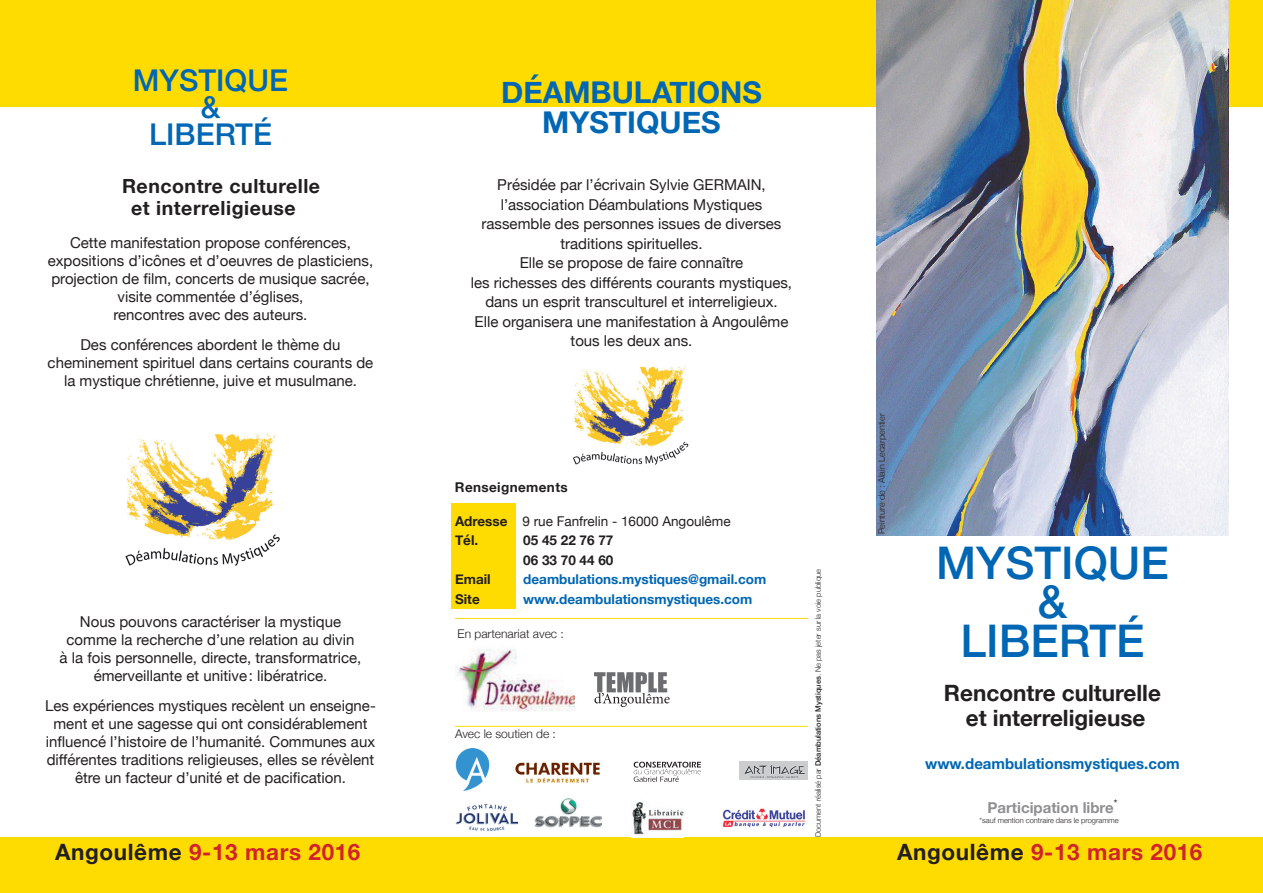
<style>
.page{position:relative;width:1263px;height:893px;background:#fff}
.page>*{position:absolute;margin:0;border:0;box-sizing:border-box;transform-origin:0 0}
.t1{font:500 45px/39px "Helvetica Neue";color:#0166b3;text-align:center}
.t2{font:700 30px/30px "Helvetica Neue";color:#0166b3;text-align:center}
.t3{font:500 30px/26.8px "Helvetica Neue";color:#0166b3;text-align:center}
.t4{font:700 22.5px "Helvetica Neue";letter-spacing:.025em;color:#d1232a}
.t5{font:700 22.5px/24.8px "Helvetica Neue";color:#231f20;text-align:center}
.t6{font:700 19.5px/21.5px "Helvetica Neue";letter-spacing:.025em;color:#231f20}
.t7{font:15px/18px "Helvetica Neue";color:#231f20;text-align:center}
.t8{font:700 15px "Helvetica Neue";color:#0166b3}
.t9{font:700 15px "Helvetica Neue";color:#8d8f92}
.t10{font:700 13.5px "Helvetica Neue";color:#0166b3}
.t11{font:700 13.5px/19.5px "Helvetica Neue";color:#231f20}
.t12{font:13.5px/19.5px "Helvetica Neue";color:#231f20}
.t13{font:300 12px "Helvetica Neue";color:#231f20}
.t14{font:300 9px "Helvetica Neue";color:#231f20}
.t15{font:300 7.5px "Helvetica Neue";color:#231f20}
.s1{color:#231f20}
.s2{font-weight:700}
.s3{font-weight:500}
</style>
<div class="page">
<img style="left:574px;top:366px;width:112px;height:75px">
<img style="left:573px;top:441px;width:116px;height:24px">
<div style="left:451px;top:504px;width:64px;height:105px;background:#ffdc01"></div>
<div style="left:0;top:0;width:1263px;height:106px;background:#ffdc01"></div>
<div style="left:0;top:838px;width:1263px;height:55px;background:#ffdc01"></div>
<img style="left:876px;top:0;width:353px;height:535px">
<img style="left:455px;top:649px;width:119px;height:62px">
<img style="left:127px;top:434px;width:149px;height:99px">
<img style="left:125px;top:533px;width:155px;height:33px">
<hr style="left:455px;top:726px;width:353px;height:1px;background:#ffdc01">
<hr style="left:455px;top:618px;width:353px;height:1px;background:#ffdc01">
<svg style="left:594px;top:672px;width:76px;height:35px"></svg>
<img style="left:534px;top:798px;width:68px;height:30px">
<img style="left:515px;top:762px;width:85px;height:21px">
<img style="left:455px;top:749px;width:35px;height:41px">
<img style="left:455px;top:804px;width:62px;height:27px">
<img style="left:722px;top:808px;width:84px;height:20px">
<img style="left:739px;top:761px;width:69px;height:19px">
<img style="left:632px;top:802px;width:52px;height:33px">
<svg style="left:634px;top:762px;width:67px;height:20px"></svg>
<h2 class="t3" style="left:133px;top:64px;width:157px">MYSTIQUE &amp;<br>LIBERTÉ</h2>
<h3 class="t6" style="left:131px;top:176px;width:190px;text-indent:-9px">Rencontre culturelle et interreligieuse</h3>
<p class="t7" style="left:48px;top:235px;width:327px">Cette manifestation propose conférences, expositions d’icônes et d’oeuvres de plasticiens, projection de film, concerts de musique sacrée, visite commentée d’églises,<br>rencontres avec des auteurs.</p>
<p class="t7" style="left:48px;top:337px;width:327px">Des conférences abordent le thème du cheminement spirituel dans certains courants de la mystique chrétienne, juive et musulmane.</p>
<p class="t7" style="left:60px;top:614px;width:303px">Nous pouvons caractériser la mystique comme la recherche d’une relation au divin<br>à la fois personnelle, directe, transformatrice, émerveillante et unitive: libératrice.</p>
<p class="t7" style="left:45px;top:698px;width:332px">Les expériences mystiques recèlent un enseigne&shy;ment et une sagesse qui ont considérablement influencé l’histoire de l’humanité. Communes aux différentes traditions religieuses, elles se révèlent être un facteur d’unité et de pacification.</p>
<h3 class="t4" style="left:55px;top:834px;width:307px"><span class="s1">Angoulême</span> 9-13 mars 2016</h3>
<h2 class="t2" style="left:501px;top:78px;width:262px">déambuLations mystiques</h2>
<p class="t7" style="left:471px;top:176px;width:323px;line-height:19.5px">Présidée par l’écrivain Sylvie GERMAIN, l’association Déambulations Mystiques rassemble des personnes issues de diverses traditions spirituelles.<br>Elle se propose de faire connaître<br>les richesses des différents courants mystiques, dans un esprit transculturel et interreligieux.<br>Elle organisera une manifestation à Angoulême tous les deux ans.</p>
<p class="t11" style="left:455px;top:477px;width:114px">Renseignements</p>
<p class="t12" style="left:455px;top:512px;width:277px"><span class="s2">Adresse</span> 9 rue Fanfrelin - 16000 Angoulême<br><span class="s2">Tél.</span></p>
<p class="t11" style="left:523px;top:531px;width:92px">05 45 22 76 77<br>06 33 70 44 60</p>
<p class="t11" style="left:455px;top:570px;width:37px">Email</p>
<p class="t10" style="left:523px;top:569px;width:244px">deambulations.mystiques@gmail.com</p>
<p class="t11" style="left:455px;top:589px;width:26px">Site</p>
<p class="t10" style="left:523px;top:588px;width:231px">www.deambulationsmystiques.com</p>
<p class="t13" style="left:458px;top:624px;width:108px">En partenariat avec :</p>
<p class="t13" style="left:455px;top:724px;width:102px">Avec le soutien de :</p>
<p class="t15" style="left:812px;top:837px;width:269px;rotate:-90deg">Document réalisé par <span class="s3">DÉAMBULATIONS MYSTIQUES</span>. Ne pas jeter sur la voie publique</p>
<p class="t14" style="left:874px;top:534px;width:122px;rotate:-90deg">Peinture de : Alain Lecarpentier</p>
<h1 class="t1" style="left:936px;top:540px;width:234px">MYSTIQUE &amp;<br>LIBERTÉ</h1>
<h3 class="t5" style="left:944px;top:681px;width:219px">Rencontre culturelle et interreligieuse</h3>
<p class="t8" style="left:925px;top:752px;width:256px">www.deambulationsmystiques.com</p>
<p class="t9" style="left:987px;top:796px;width:132px">Participation libre<sup>*</sup></p>
<p class="t15" style="left:979px;top:814px;width:141px">*sauf mention contraire dans le programme</p>
<h3 class="t4" style="left:897px;top:834px;width:307px"><span class="s1">Angoulême</span> 9-13 mars 2016</h3>
</div>
